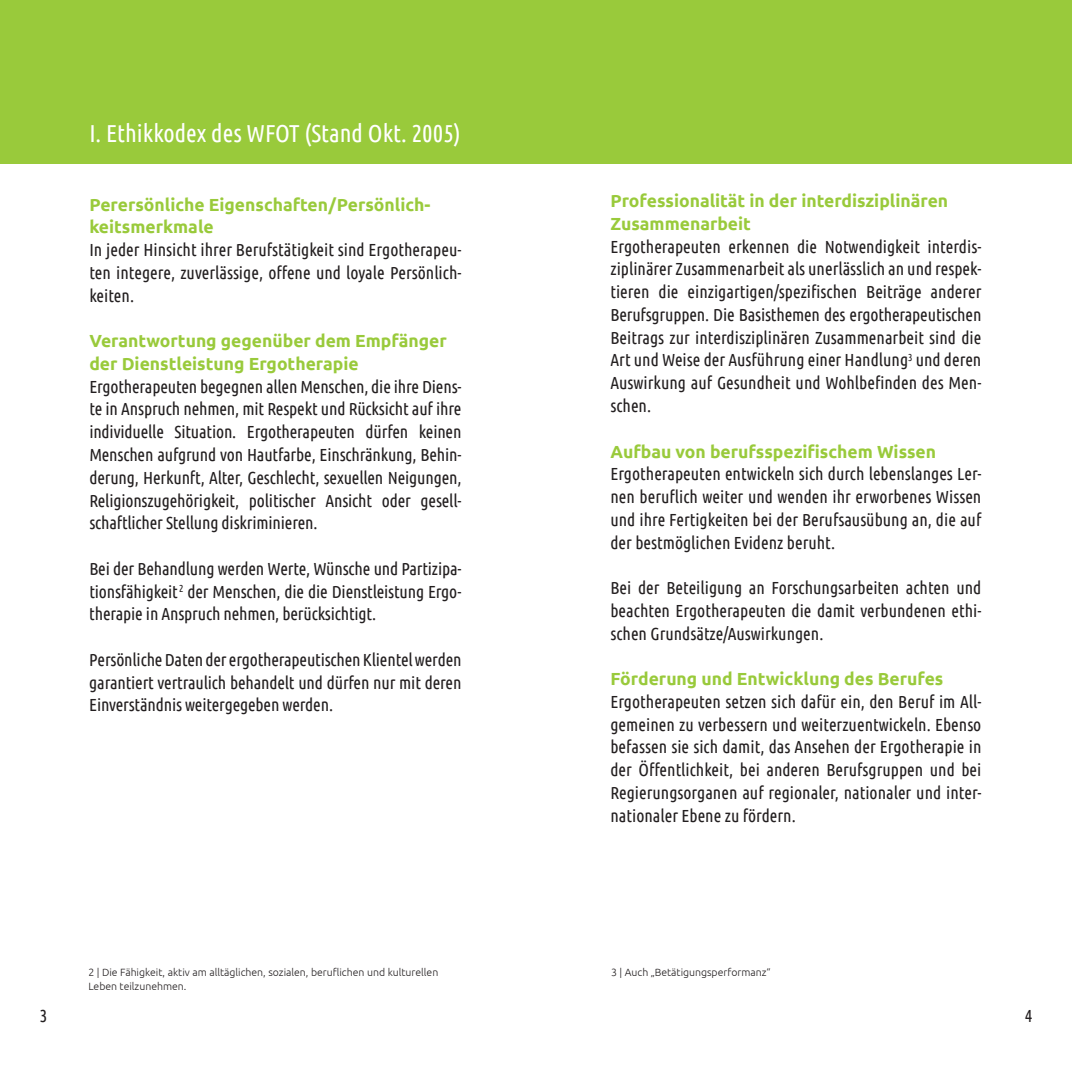
<style>
.page{position:relative;width:1072px;height:1072px;background:#fff}
.page>*{position:absolute;margin:0;border:0;box-sizing:border-box;transform-origin:0 0}
.t1{font:24.5px "Ubuntu Condensed";color:#fff}
.t2{font:17.5px/22.8px "Ubuntu Condensed";color:#231f20;text-align:justify}
.t3{font:700 17.5px/22.8px "Ubuntu";color:#99ca3b}
.t4{font:300 10.5px/14px "Ubuntu";color:#231f20}
</style>
<div class="page">
<div style="left:0;top:0;width:1071px;height:164px;background:#99ca3b"></div>
<h1 class="t1" style="left:89px;top:118px;width:373px">I. Ethikkodex des WFOT (Stand Okt. 2005)</h1>
<p class="t3" style="left:89px;top:193px;width:342px">Perersönliche Eigenschaften/Persönlich&shy;keitsmerkmale</p>
<p class="t2" style="left:89px;top:238px;width:374px">In jeder Hinsicht ihrer Berufstätigkeit sind Ergotherapeu&shy;ten integere, zuverlässige, offene und loyale Persönlich&shy;keiten.</p>
<p class="t3" style="left:89px;top:329px;width:359px">Verantwortung gegenüber dem Empfänger der Dienstleistung Ergotherapie</p>
<p class="t2" style="left:89px;top:374px;width:374px">Ergotherapeuten begegnen allen Menschen, die ihre Diens&shy;te in Anspruch nehmen, mit Respekt und Rücksicht auf ihre individuelle Situation. Ergotherapeuten dürfen keinen Menschen aufgrund von Hautfarbe, Einschränkung, Behin&shy;derung, Herkunft, Alter, Geschlecht, sexuellen Neigungen, Religionszugehörigkeit, politischer Ansicht oder gesell&shy;schaftlicher Stellung diskriminieren.</p>
<p class="t2" style="left:89px;top:556px;width:374px">Bei der Behandlung werden Werte, Wünsche und Partizipa&shy;tionsfähigkeit <sup>2</sup> der Menschen, die die Dienstleistung Ergo&shy;therapie in Anspruch nehmen, berücksichtigt.</p>
<p class="t2" style="left:89px;top:647px;width:374px">Persönliche Daten der ergotherapeutischen Klientel werden garantiert vertraulich behandelt und dürfen nur mit deren Einverständnis weitergegeben werden.</p>
<p class="t3" style="left:610px;top:189px;width:339px">Professionalität in der interdisziplinären<br>Zusammenarbeit</p>
<p class="t2" style="left:610px;top:234px;width:372px">Ergotherapeuten erkennen die Notwendigkeit interdis&shy;ziplinärer Zusammenarbeit als unerlässlich an und respek&shy;tieren die einzigartigen/spezifischen Beiträge anderer Berufsgruppen. Die Basisthemen des ergotherapeutischen Beitrags zur interdisziplinären Zusammenarbeit sind die Art und Weise der Ausführung einer Handlung<sup>3</sup> und deren Auswirkung auf Gesundheit und Wohlbefinden des Men&shy;schen.</p>
<p class="t3" style="left:610px;top:439px;width:327px">Aufbau von berufsspezifischem Wissen</p>
<p class="t2" style="left:610px;top:462px;width:372px">Ergotherapeuten entwickeln sich durch lebenslanges Ler&shy;nen beruflich weiter und wenden ihr erworbenes Wissen und ihre Fertigkeiten bei der Berufsausübung an, die auf der bestmöglichen Evidenz beruht.</p>
<p class="t2" style="left:610px;top:576px;width:372px">Bei der Beteiligung an Forschungsarbeiten achten und beachten Ergotherapeuten die damit verbundenen ethi&shy;schen Grundsätze/Auswirkungen.</p>
<p class="t3" style="left:610px;top:667px;width:334px">Förderung und Entwicklung des Berufes</p>
<p class="t2" style="left:610px;top:689px;width:372px">Ergotherapeuten setzen sich dafür ein, den Beruf im All&shy;gemeinen zu verbessern und weiterzuentwickeln. Ebenso befassen sie sich damit, das Ansehen der Ergotherapie in der Öffentlichkeit, bei anderen Berufsgruppen und bei Regierungsorganen auf regionaler, nationaler und inter&shy;nationaler Ebene zu fördern.</p>
<p class="t4" style="left:88px;top:964px;width:351px">2 | Die Fähigkeit, aktiv am alltäglichen, sozialen, beruflichen und kulturellen<br>Leben teilzunehmen.</p>
<p class="t4" style="left:611px;top:964px;width:161px">3 | Auch „Betätigungsperformanz“</p>
<p class="t2" style="left:40px;top:1004px;width:9px">3</p>
<p class="t2" style="left:1024px;top:1004px;width:9px">4</p>
</div>
